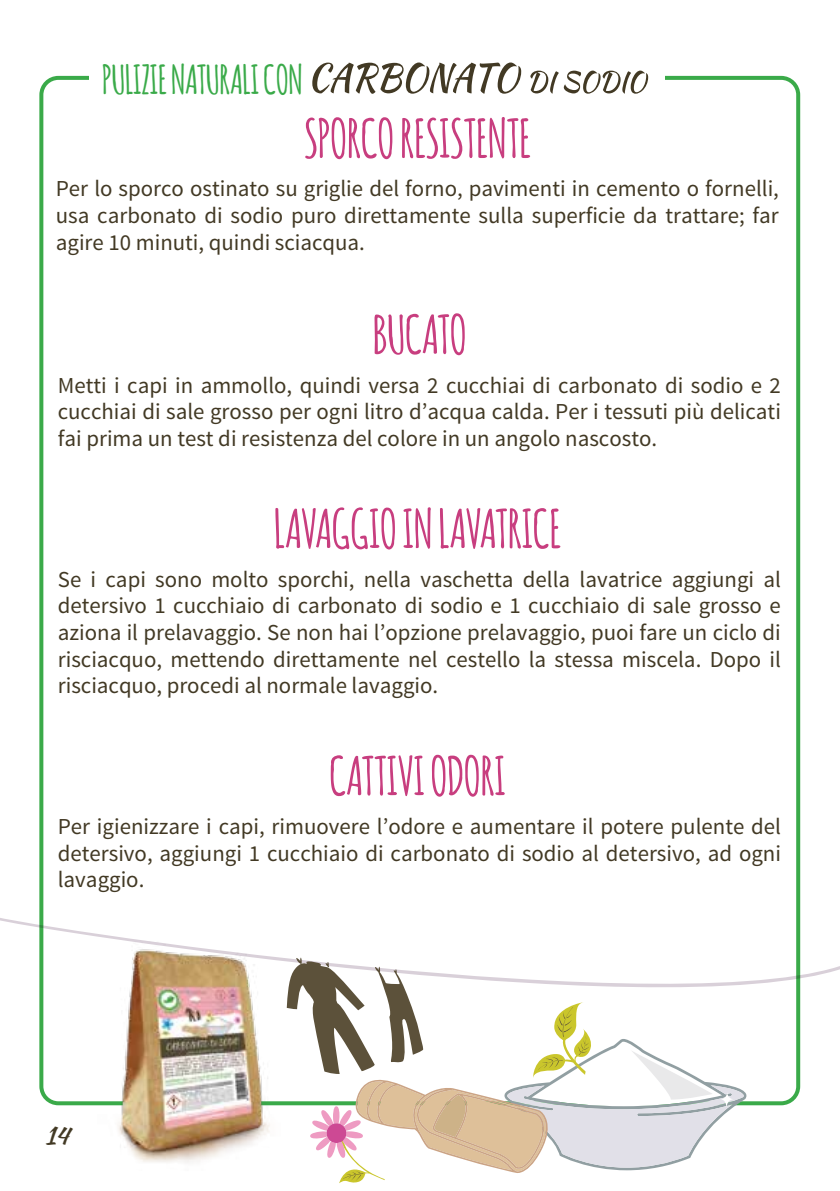
<style>
.page{position:relative;width:840px;height:1191px;background:#fff}
.page>*{position:absolute;margin:0;border:0;box-sizing:border-box;transform-origin:0 0}
.t1{font:700 52.2px "Amatic";color:#c83e7f}
.t2{font:700 39.2px "Amatic";color:#3aaa49}
.t3{font:24px "Kaushan Script";color:#423924}
.t4{font:22.8px/26.6px "Source Sans Pro";color:#423924;text-align:justify}
</style>
<div class="page">
<svg style="left:312px;top:62px;width:209px;height:32px"></svg>
<svg style="left:530px;top:71px;width:117px;height:23px"></svg>
<svg style="left:0;top:914px;width:839px;height:73px"></svg>
<svg style="left:318px;top:957px;width:428px;height:226px"></svg>
<img style="left:63px;top:918px;width:255px;height:245px">
<h2 class="t2" style="left:102px;top:51px;width:202px">PULIZIE NATURALI CON</h2>
<h1 class="t1" style="left:304px;top:101px;width:228px">SPORCO RESISTENTE</h1>
<p class="t4" style="left:56px;top:176px;width:724px">Per lo sporco ostinato su griglie del forno, pavimenti in cemento o fornelli, usa carbonato di sodio puro direttamente sulla superficie da trattare; far agire 10 minuti, quindi sciacqua.</p>
<h1 class="t1" style="left:372px;top:297px;width:95px">BUCATO</h1>
<p class="t4" style="left:58px;top:372px;width:724px">Metti i capi in ammollo, quindi versa 2 cucchiai di carbonato di sodio e 2 cucchiai di sale grosso per ogni litro d’acqua calda. Per i tessuti più delicati fai prima un test di resistenza del colore in un angolo nascosto.</p>
<h1 class="t1" style="left:274px;top:491px;width:288px">LAVAGGIO IN LAVATRICE</h1>
<p class="t4" style="left:58px;top:566px;width:724px">Se i capi sono molto sporchi, nella vaschetta della lavatrice aggiungi al detersivo 1 cucchiaio di carbonato di sodio e 1 cucchiaio di sale grosso e aziona il prelavaggio. Se non hai l’opzione prelavaggio, puoi fare un ciclo di risciacquo, mettendo direttamente nel cestello la stessa miscela. Dopo il risciacquo, procedi al normale lavaggio.</p>
<h1 class="t1" style="left:329px;top:738px;width:177px">CATTIVI ODORI</h1>
<p class="t4" style="left:58px;top:813px;width:724px">Per igienizzare i capi, rimuovere l’odore e aumentare il potere pulente del detersivo, aggiungi 1 cucchiaio di carbonato di sodio al detersivo, ad ogni lavaggio.</p>
<p class="t3" style="left:45px;top:1118px;width:26px">14</p>
</div>
